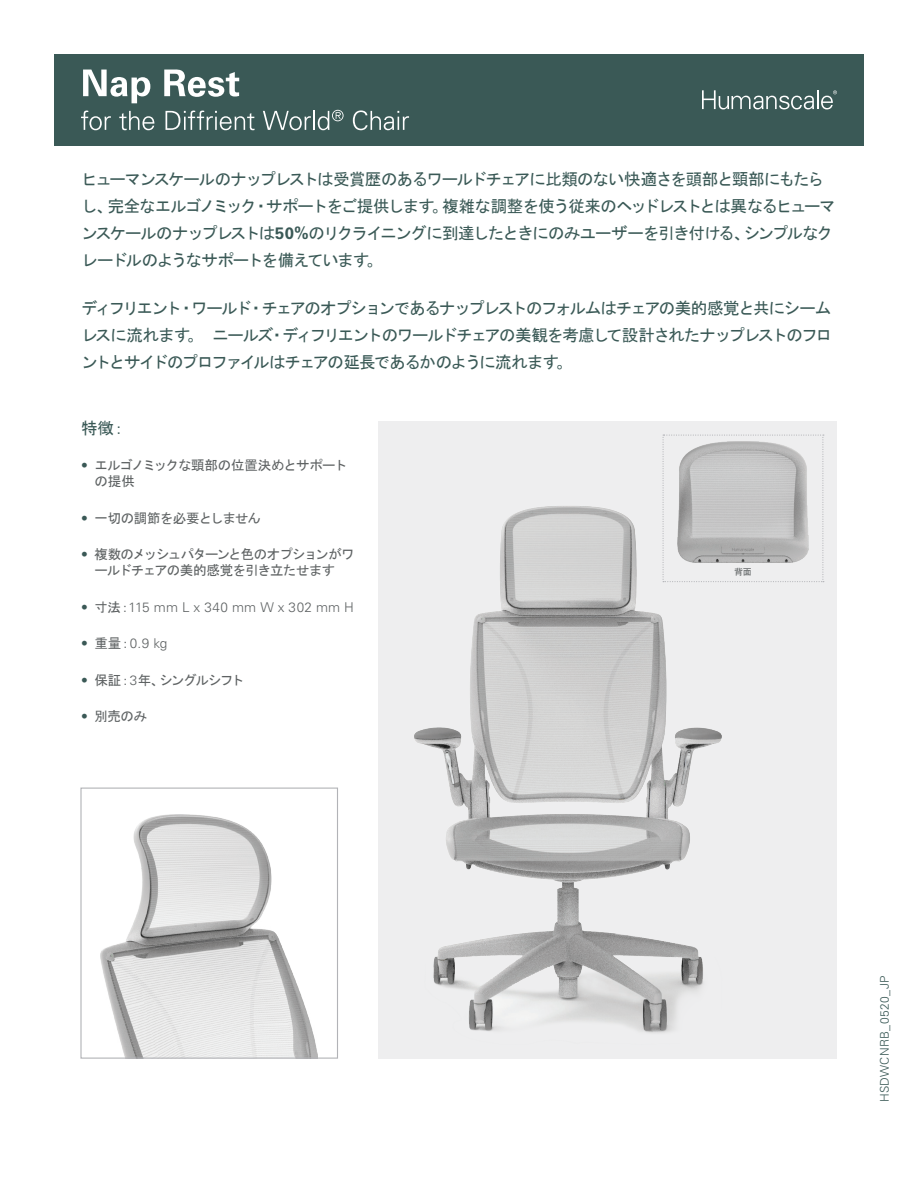
<style>
.page{position:relative;width:918px;height:1188px;background:#fff}
.page>*{position:absolute;margin:0;border:0;box-sizing:border-box;transform-origin:0 0}
.t1{font:16.5px/27px "MS Gothic";letter-spacing:-.09em;color:#3a5956}
.t2{font:13.5px/16.2px "MS Gothic";letter-spacing:-.06em;color:#5e6263}
.t3{font:300 13.5px "Univers LT Std";letter-spacing:.01em;color:#5e6263}
.t4{font:13.5px "MS Gothic";letter-spacing:-.11em;color:#5e6263}
.t5{font:300 12px "Univers LT Std";letter-spacing:.02em;color:#3a5956}
.t6{font:9px "MS Gothic";color:#5e6263}
.s1{font-family:"Univers LT Std";font-weight:700}
.s2{font-family:"Univers LT Std";font-weight:300;color:#3a5956}
.s3{color:#3a5956}
.s4{font-family:"MS Gothic";font-weight:400}
.s5{font-family:"Univers LT Std";font-weight:300}
</style>
<div class="page">
<div style="left:378px;top:421px;width:459px;height:638px;background:#eeeeef"></div>
<svg style="left:663px;top:435px;width:161px;height:147px"></svg>
<div style="left:54px;top:54px;width:810px;height:92px;background:#3a5956"></div>
<svg style="left:702px;top:90px;width:135px;height:19px"></svg>
<svg style="left:83px;top:70px;width:67px;height:33px"></svg>
<svg style="left:164px;top:69px;width:75px;height:28px"></svg>
<svg style="left:81px;top:111px;width:30px;height:19px"></svg>
<svg style="left:119px;top:111px;width:35px;height:19px"></svg>
<svg style="left:166px;top:111px;width:89px;height:19px"></svg>
<svg style="left:263px;top:110px;width:81px;height:20px"></svg>
<svg style="left:353px;top:110px;width:56px;height:20px"></svg>
<img style="left:414px;top:471px;width:321px;height:562px">
<img style="left:677px;top:442px;width:132px;height:120px">
<img style="left:101px;top:815px;width:217px;height:242px">
<div style="left:80px;top:788px;width:258px;height:271px;border:1px solid #b2b3b7"></div>
<p class="t1" style="left:81px;top:166px;width:756px">ヒューマンスケールのナップレストは受賞歴のあるワールドチェアに比類のない快適さを頭部と頸部にもたらし、完全なエルゴノミック・サポートをご提供します。複雑な調整を使う従来のヘッドレストとは異なるヒューマンスケールのナップレストは<span class="s1">50%</span>のリクライニングに到達したときにのみユーザーを引き付ける、シンプルなクレードルのようなサポートを備えています。</p>
<p class="t1" style="left:81px;top:294px;width:753px;text-align:justify">ディフリエント・ワールド・チェアのオプションであるナップレストのフォルムはチェアの美的感覚と共にシームレスに流れます。 ニールズ・ディフリエントのワールドチェアの美観を考慮して設計されたナップレストのフロントとサイドのプロファイルはチェアの延長であるかのように流れます。</p>
<p class="t1" style="left:81px;top:414px;width:48px">特徴：</p>
<p class="t2" style="left:94px;top:457px;width:254px;text-indent:-14px"><span class="s2">•</span> エルゴノミックな頸部の位置決めとサポートの提供</p>
<p class="t2" style="left:81px;top:510px;width:182px"><span class="s2">•</span> 一切の調節を必要としません</p>
<p class="t2" style="left:81px;top:546px;width:275px;text-align:center"><span class="s2">•</span> 複数のメッシュパターンと色のオプションがワールドチェアの美的感覚を引き立たせます</p>
<p class="t3" style="left:81px;top:599px;width:275px"><span class="s3">•</span> <span class="s4">寸法：</span>115 mm L x 340 mm W x 302 mm H</p>
<p class="t3" style="left:81px;top:635px;width:88px"><span class="s3">•</span> <span class="s4">重量：</span>0.9 kg</p>
<p class="t4" style="left:81px;top:673px;width:165px"><span class="s2">•</span> 保証：<span class="s5">3</span>年、シングルシフト</p>
<p class="t2" style="left:81px;top:708px;width:68px"><span class="s2">•</span> 別売のみ</p>
<p class="t6" style="left:734px;top:568px;width:19px">背面</p>
<p class="t5" style="left:877px;top:1102px;width:128px;rotate:-90deg">HSDWCNRB_0520_JP</p>
</div>
